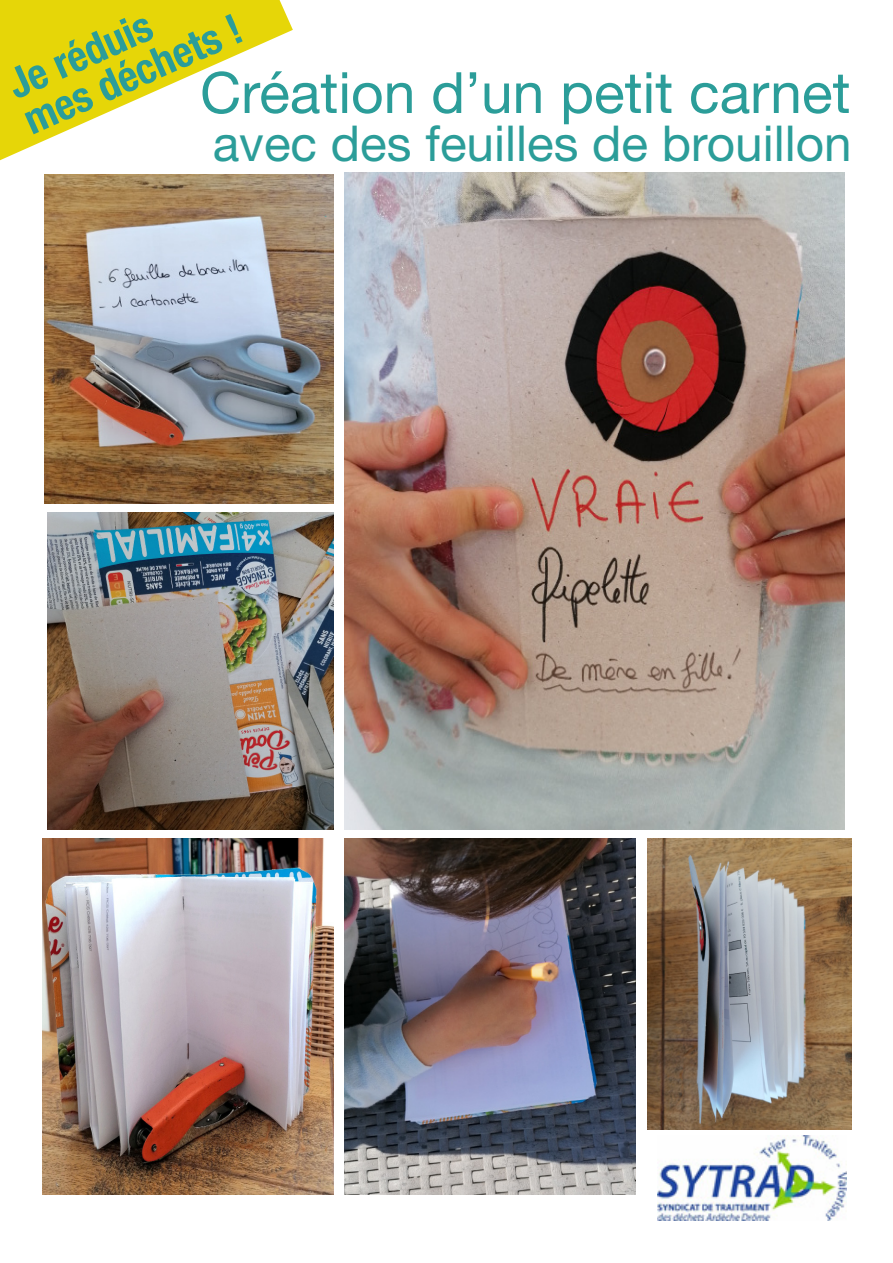
<style>
.page{position:relative;width:893px;height:1263px;background:#fff}
.page>*{position:absolute;margin:0;border:0;box-sizing:border-box;transform-origin:0 0}
.t1{font:57px "Helvetica Neue LT Std";color:#2b9d99}
.t2{font:49.5px "Helvetica Neue LT Std";color:#2b9d99}
.t3{font:700 condensed 42px/39px "Helvetica Neue LT Std";color:#2b9d99}
</style>
<div class="page">
<img style="left:45px;top:174px;width:288px;height:330px">
<img style="left:345px;top:172px;width:499px;height:657px">
<img style="left:345px;top:839px;width:291px;height:356px">
<img style="left:43px;top:839px;width:290px;height:356px">
<img style="left:47px;top:512px;width:286px;height:317px">
<img style="left:658px;top:1135px;width:189px;height:86px">
<img style="left:648px;top:839px;width:204px;height:291px">
<svg style="left:0;top:0;width:293px;height:160px;fill:#e6d608"></svg>
<p class="t3" style="left:2px;top:67px;width:235px;rotate:-24deg">Je réduis<br>mes déchets !</p>
<p class="t1" style="left:200px;top:59px;width:652px">Création d’un petit carnet</p>
<p class="t2" style="left:213px;top:114px;width:640px">avec des feuilles de brouillon</p>
</div>
